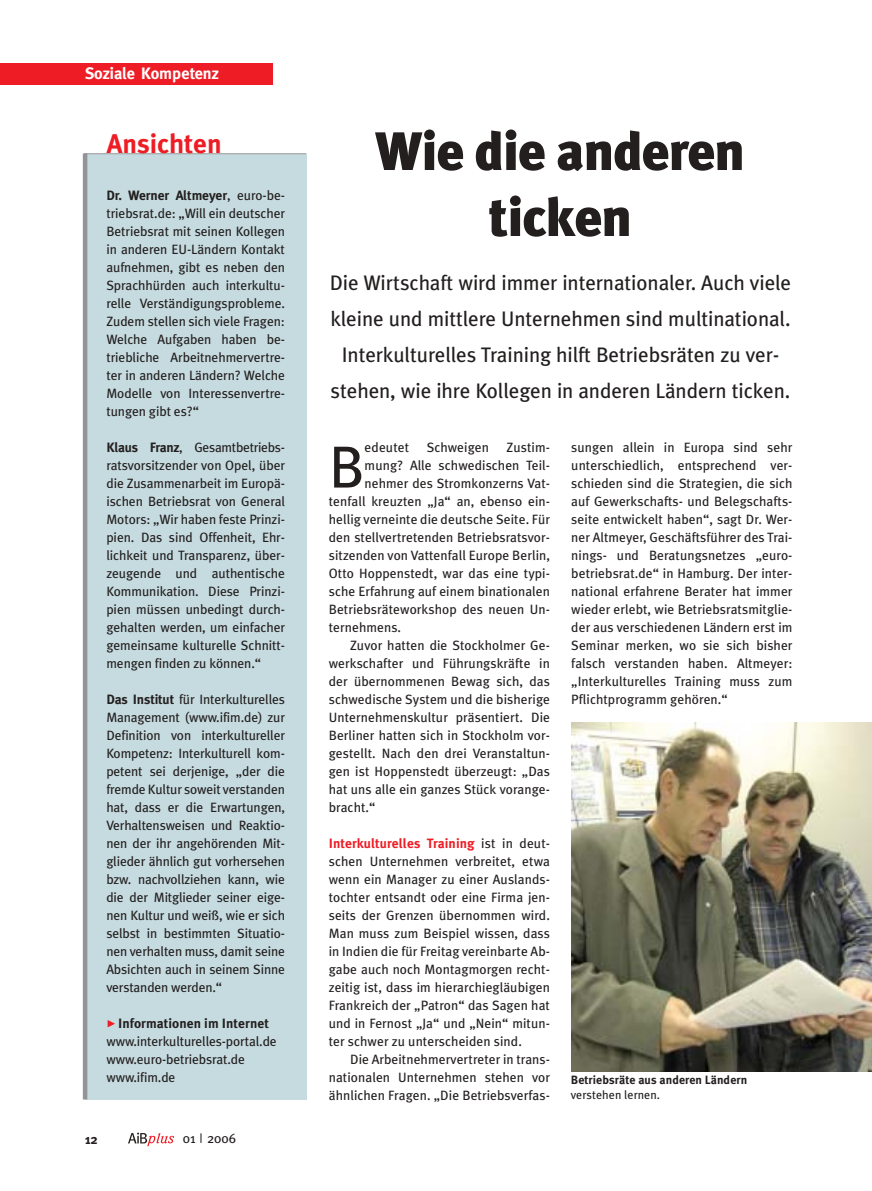
<style>
.page{position:relative;width:872px;height:1191px;background:#fff}
.page>*{position:absolute;margin:0;border:0;box-sizing:border-box;transform-origin:0 0}
.t1{font:59.25px "Meta Plus";color:#231f1f}
.t2{font:900 54px/66px "Meta Plus";letter-spacing:-.015em;color:#231f1f;text-align:center}
.t3{font:700 27px "Meta Plus";color:#ee1c24}
.t4{font:21px/36px "Meta Plus";letter-spacing:-.005em;color:#231f1f;text-align:center}
.t5{font:700 16.5px "Meta";color:#fff}
.t6{font:13.5px/18px "Meta Plus";letter-spacing:.005em;color:#231f1f;text-align:justify}
.t7{font:700 13.5px "Meta Plus";color:#231f1f}
.t8{font:700 12px "Meta Plus";letter-spacing:.005em;color:#231f1f}
.t9{font:12px "Meta Plus";letter-spacing:.005em;color:#231f1f}
.s1{font-weight:700}
.s2{font-family:"Metall Logo";font-size:15px;color:#ee1c24}
.s3{font-weight:700;color:#ee1c24}
</style>
<div class="page">
<svg style="left:128px;top:1133px;width:46px;height:13px"></svg>
<div style="left:0;top:64px;width:272px;height:21px;background:#ee1c24"></div>
<div style="left:85px;top:154px;width:221px;height:945px;background:#c6dbe0"></div>
<hr style="left:83px;top:153px;width:4px;height:947px;background:#939497">
<hr style="left:84px;top:153px;width:222px;height:1px;background:#939497">
<img style="left:571px;top:723px;width:301px;height:348px">
<p class="t5" style="left:85px;top:67px;width:135px">Soziale Kompetenz</p>
<h3 class="t3" style="left:107px;top:135px;width:116px">Ansichten</h3>
<p class="t6" style="left:106px;top:187px;width:180px"><span class="s1">Dr. Werner Altmeyer</span>, euro-be&shy;triebsrat.de: „Will ein deutscher Betriebsrat mit seinen Kollegen in anderen EU-Ländern Kontakt aufnehmen, gibt es neben den Sprachhürden auch interkultu&shy;relle Verständigungsprobleme.<br>Zudem stellen sich viele Fragen:<br>Welche Aufgaben haben be&shy;triebliche Arbeitnehmervertre&shy;ter in anderen Ländern? Welche Modelle von Interessenvertre&shy;tungen gibt es?“</p>
<p class="t6" style="left:106px;top:439px;width:180px"><span class="s1">Klaus Franz</span>, Gesamtbetriebs&shy;ratsvorsitzender von Opel, über die Zusammenarbeit im Europä&shy;ischen Betriebsrat von General Motors: „Wir haben feste Prinzi&shy;pien. Das sind Offenheit, Ehr&shy;lichkeit und Transparenz, über&shy;zeugende und authentische Kommunikation. Diese Prinzi&shy;pien müssen unbedingt durch&shy;gehalten werden, um einfacher gemeinsame kulturelle Schnitt&shy;mengen finden zu können.“</p>
<p class="t6" style="left:106px;top:691px;width:180px"><span class="s1">Das Institut</span> für Interkulturelles Management (www.ifim.de) zur Definition von interkultureller Kompetenz: Interkulturell kom&shy;petent sei derjenige, „der die fremde Kultur soweit verstanden hat, dass er die Erwartungen, Verhaltensweisen und Reaktio&shy;nen der ihr angehörenden Mit&shy;glieder ähnlich gut vorhersehen bzw. nachvollziehen kann, wie die der Mitglieder seiner eige&shy;nen Kultur und weiß, wie er sich selbst in bestimmten Situatio&shy;nen verhalten muss, damit seine Absichten auch in seinem Sinne verstanden werden.“</p>
<p class="t6" style="left:106px;top:1015px;width:172px;text-align:left"><span class="s2">&gt;</span><span class="s1">Informationen im Internet </span>www.interkulturelles-portal.de www.euro-betriebsrat.de www.ifim.de</p>
<p class="t7" style="left:85px;top:1134px;width:14px">12</p>
<p class="t6" style="left:183px;top:1131px;width:55px">01 2006</p>
<h2 class="t2" style="left:375px;top:124px;width:371px">Wie die anderen ticken</h2>
<h3 class="t4" style="left:330px;top:267px;width:463px">Die Wirtschaft wird immer internationaler. Auch viele kleine und mittlere Unternehmen sind multinational.<br>Interkulturelles Training hilft Betriebsräten zu ver&shy;stehen, wie ihre Kollegen in anderen Ländern ticken.</h3>
<p class="t6" style="left:364px;top:439px;width:46px">edeutet</p>
<p class="t6" style="left:426px;top:439px;width:64px">Schweigen</p>
<p class="t6" style="left:506px;top:439px;width:45px">Zustim-</p>
<p class="t6" style="left:364px;top:457px;width:187px">mung? Alle schwedischen Teil-</p>
<p class="t6" style="left:364px;top:475px;width:187px">nehmer des Stromkonzerns Vat-</p>
<p class="t6" style="left:329px;top:493px;width:223px">tenfall kreuzten „Ja“ an, ebenso ein-</p>
<p class="t6" style="left:329px;top:511px;width:223px">hellig verneinte die deutsche Seite. Für</p>
<p class="t6" style="left:329px;top:529px;width:223px">den stellvertretenden Betriebsratsvor-</p>
<p class="t6" style="left:329px;top:547px;width:223px">sitzenden von Vattenfall Europe Berlin,</p>
<p class="t6" style="left:329px;top:565px;width:223px">Otto Hoppenstedt, war das eine typi-</p>
<p class="t6" style="left:329px;top:583px;width:223px">sche Erfahrung auf einem binationalen</p>
<p class="t6" style="left:329px;top:601px;width:223px">Betriebsräteworkshop des neuen Un-</p>
<p class="t6" style="left:329px;top:619px;width:74px">ternehmens.</p>
<p class="t6" style="left:350px;top:637px;width:201px">Zuvor hatten die Stockholmer Ge-</p>
<p class="t6" style="left:329px;top:655px;width:223px">werkschafter und Führungskräfte in</p>
<p class="t6" style="left:329px;top:673px;width:223px">der übernommenen Bewag sich, das</p>
<p class="t6" style="left:329px;top:691px;width:223px">schwedische System und die bisherige</p>
<p class="t6" style="left:329px;top:709px;width:223px">Unternehmenskultur präsentiert. Die</p>
<p class="t6" style="left:329px;top:727px;width:223px">Berliner hatten sich in Stockholm vor-</p>
<p class="t6" style="left:329px;top:745px;width:223px">gestellt. Nach den drei Veranstaltun-</p>
<p class="t6" style="left:329px;top:763px;width:223px">gen ist Hoppenstedt überzeugt: „Das</p>
<p class="t6" style="left:329px;top:781px;width:223px">hat uns alle ein ganzes Stück vorange-</p>
<p class="t6" style="left:329px;top:799px;width:48px">bracht.“</p>
<p class="t6" style="left:329px;top:835px;width:223px"><span class="s3">Interkulturelles Training</span> ist in deut&shy;schen Unternehmen verbreitet, etwa wenn ein Manager zu einer Auslands&shy;tochter entsandt oder eine Firma jen&shy;seits der Grenzen übernommen wird.<br>Man muss zum Beispiel wissen, dass in Indien die für Freitag vereinbarte Ab&shy;gabe auch noch Montagmorgen recht&shy;zeitig ist, dass im hierarchiegläubigen Frankreich der „Patron“ das Sagen hat und in Fernost „Ja“ und „Nein“ mitun&shy;ter schwer zu unterscheiden sind.</p>
<p class="t6" style="left:329px;top:1051px;width:223px;text-indent:21px">Die Arbeitnehmervertreter in trans&shy;nationalen Unternehmen stehen vor ähnlichen Fragen. „Die Betriebsverfas-</p>
<h1 class="t1" style="left:329px;top:446px;width:37px">B</h1>
<p class="t6" style="left:571px;top:439px;width:223px">sungen allein in Europa sind sehr unterschiedlich, entsprechend ver&shy;schieden sind die Strategien, die sich auf Gewerkschafts- und Belegschafts&shy;seite entwickelt haben“, sagt Dr. Wer&shy;ner Altmeyer, Geschäftsführer des Trai&shy;nings- und Beratungsnetzes „euro&shy;betriebsrat.de“ in Hamburg. Der inter&shy;national erfahrene Berater hat immer wieder erlebt, wie Betriebsratsmitglie&shy;der aus verschiedenen Ländern erst im Seminar merken, wo sie sich bisher falsch verstanden haben. Altmeyer: „Interkulturelles Training muss zum Pflichtprogramm gehören.“</p>
<p class="t8" style="left:571px;top:1076px;width:178px">Betriebsräte aus anderen Ländern</p>
<p class="t9" style="left:571px;top:1091px;width:91px">verstehen lernen.</p>
</div>
